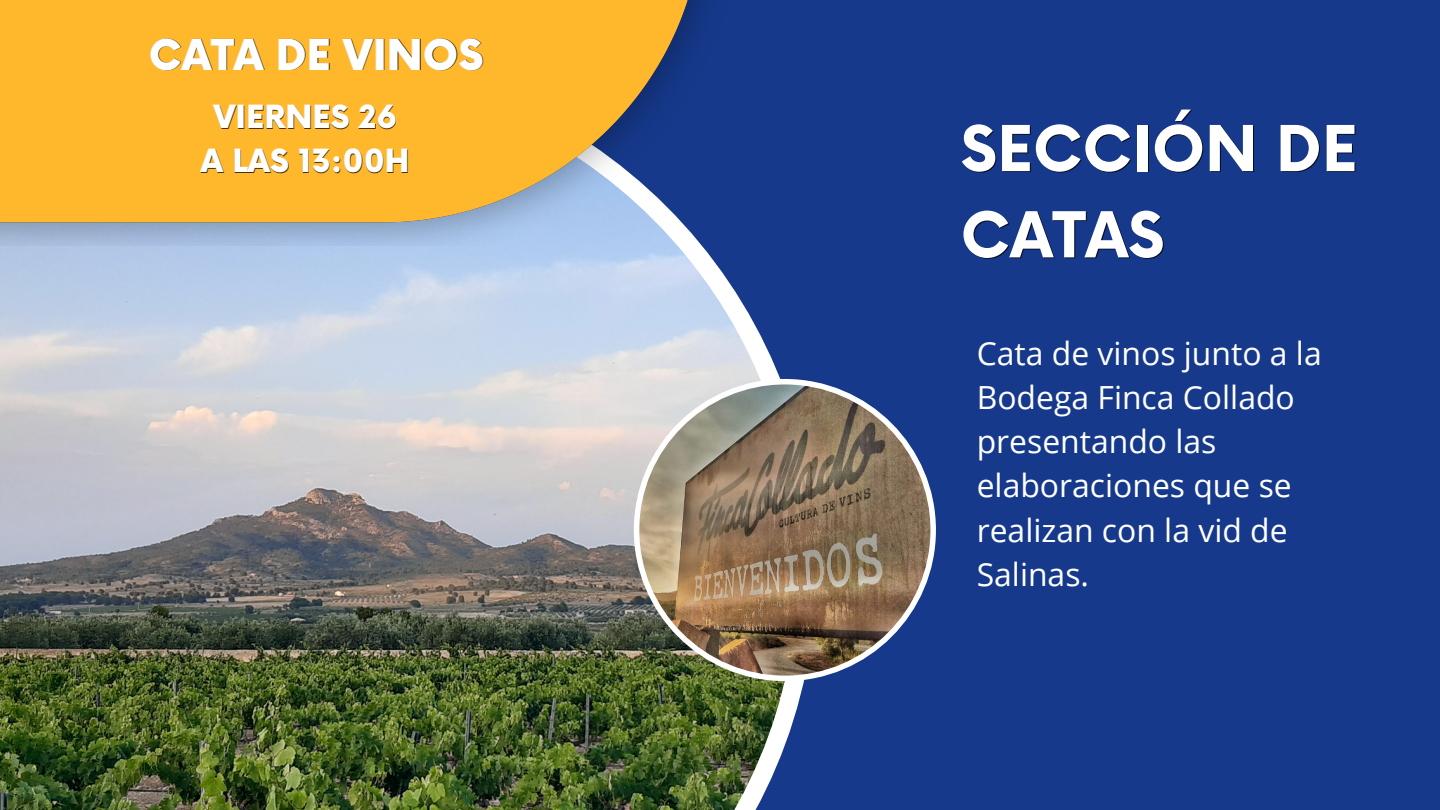
<style>
.page{position:relative;width:1440px;height:810px;background:#16398b}
.page>*{position:absolute;margin:0;border:0;box-sizing:border-box;transform-origin:0 0}
.t1{font:700 61.6px/87.1px "Now";color:#fff}
.t2{font:900 41.5px "Now";color:#fff}
.t3{font:31.9px/44.2px "Open Sans";color:#fff}
.t4{font:900 31.1px "Now";color:#fff}
.s1{color:rgb(0 0 0/.73)}
</style>
<div class="page">
<img style="left:0;top:246px;width:804px;height:564px">
<img style="left:0;top:0;width:705px;height:246px">
<img style="left:634px;top:379px;width:302px;height:302px">
<p class="t2" style="left:149px;top:32px;width:336px">CATA DE VINOS</p>
<p class="t4" style="left:213px;top:100px;width:185px">VIERNES 26</p>
<p class="t4" style="left:201px;top:144px;width:210px">A LAS 13:00H</p>
<p class="t1" style="left:961px;top:109px;width:398px">SECCIÓN DE<br><span class="s1">CATAS</span></p>
<p class="t3" style="left:977px;top:330px;width:347px">Cata de vinos junto a la<br>Bodega Finca Collado presentando las elaboraciones que se realizan con la vid de<br>Salinas.</p>
</div>
